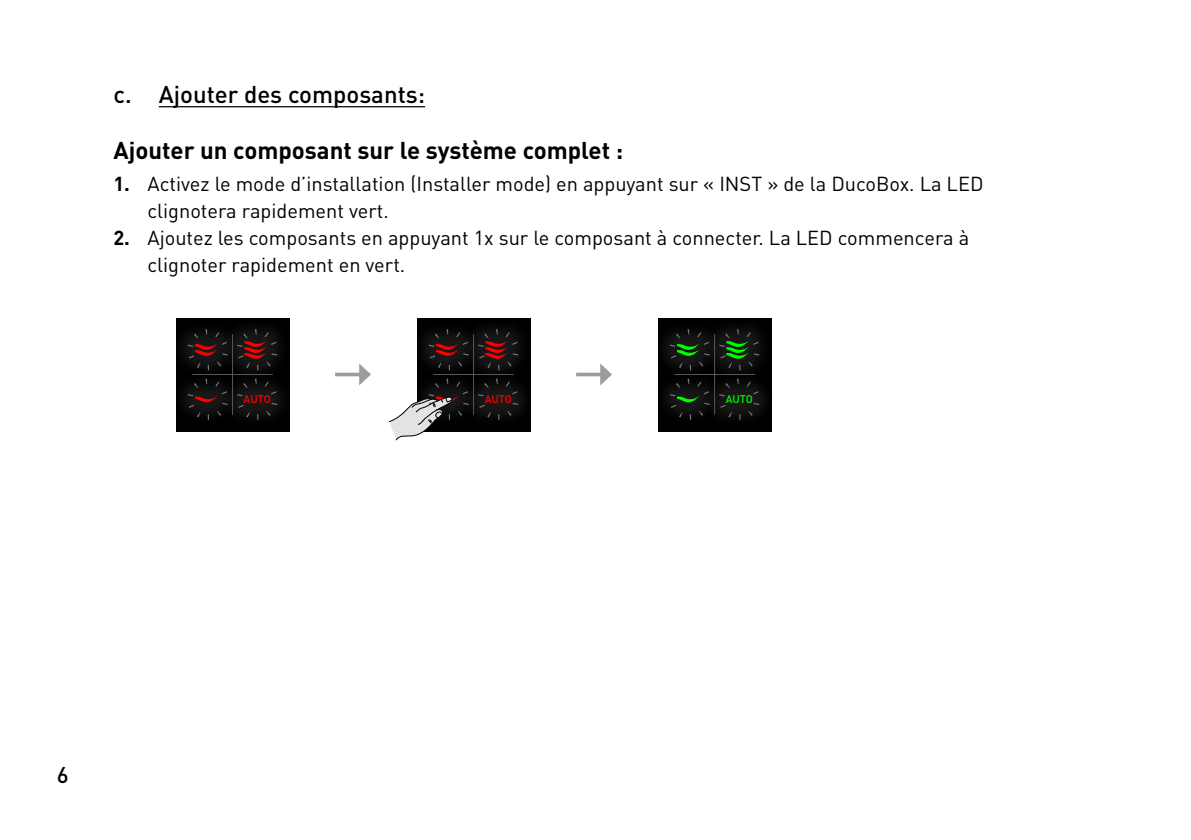
<style>
.page{position:relative;width:1191px;height:840px;background:#fff}
.page>*{position:absolute;margin:0;border:0;box-sizing:border-box;transform-origin:0 0}
.t1{font:700 24px "DINOT";color:#000}
.t2{font:500 24px "DINOT";color:#000}
.t3{font:500 22.4px "DINOT";color:#000}
.t4{font:20px/27px "DINOT";color:#000}
.t5{font:500 11px "DINOT";color:#f00}
.t6{font:500 11px "DINOT";color:#0f0}
.s1{font-weight:700}
</style>
<div class="page">
<hr style="left:159px;top:106px;width:266px;height:1px;background:#000">
<div style="left:176px;top:317px;width:113px;height:114px;background:#000"></div>
<div style="left:220px;top:371px;width:74px;height:56px;background:#fff;opacity:.1"></div>
<div style="left:171px;top:372px;width:70px;height:54px;background:#fff;opacity:.1"></div>
<svg style="left:195px;top:396px;width:22px;height:7px"></svg>
<div style="left:220px;top:317px;width:71px;height:66px;background:#fff;opacity:.1"></div>
<svg style="left:244px;top:340px;width:22px;height:19px"></svg>
<div style="left:171px;top:320px;width:70px;height:60px;background:#fff;opacity:.1"></div>
<svg style="left:195px;top:343px;width:22px;height:14px"></svg>
<hr style="left:232px;top:334px;width:1px;height:80px;background:#565655">
<hr style="left:192px;top:374px;width:81px;height:1px;background:#565655">
<div style="left:237px;top:329px;width:41px;height:41px;border:5px dashed #7a7b7a;border-radius:50%"></div>
<div style="left:237px;top:378px;width:41px;height:41px;border:5px dashed #7a7b7a;border-radius:50%"></div>
<div style="left:187px;top:329px;width:41px;height:41px;border:5px dashed #7a7b7a;border-radius:50%"></div>
<div style="left:187px;top:378px;width:41px;height:41px;border:5px dashed #7a7b7a;border-radius:50%"></div>
<svg style="left:335px;top:372px;width:24px;height:4px"></svg>
<svg style="left:359px;top:363px;width:12px;height:22px"></svg>
<div style="left:417px;top:317px;width:113px;height:114px;background:#000"></div>
<div style="left:461px;top:371px;width:74px;height:56px;background:#fff;opacity:.1"></div>
<div style="left:412px;top:372px;width:70px;height:54px;background:#fff;opacity:.1"></div>
<div style="left:461px;top:317px;width:71px;height:66px;background:#fff;opacity:.1"></div>
<svg style="left:485px;top:340px;width:22px;height:19px"></svg>
<div style="left:412px;top:320px;width:70px;height:60px;background:#fff;opacity:.1"></div>
<svg style="left:436px;top:343px;width:22px;height:14px"></svg>
<hr style="left:473px;top:334px;width:1px;height:80px;background:#565655">
<hr style="left:433px;top:374px;width:81px;height:1px;background:#565655">
<div style="left:478px;top:329px;width:41px;height:41px;border:5px dashed #7a7b7a;border-radius:50%"></div>
<div style="left:478px;top:378px;width:41px;height:41px;border:5px dashed #7a7b7a;border-radius:50%"></div>
<div style="left:428px;top:329px;width:41px;height:41px;border:5px dashed #7a7b7a;border-radius:50%"></div>
<div style="left:428px;top:378px;width:41px;height:41px;border:5px dashed #7a7b7a;border-radius:50%"></div>
<svg style="left:389px;top:394px;width:69px;height:47px"></svg>
<svg style="left:576px;top:372px;width:24px;height:4px"></svg>
<svg style="left:600px;top:363px;width:12px;height:22px"></svg>
<div style="left:658px;top:317px;width:113px;height:114px;background:#000"></div>
<div style="left:702px;top:371px;width:74px;height:56px;background:#fff;opacity:.1"></div>
<div style="left:653px;top:372px;width:69px;height:54px;background:#fff;opacity:.1"></div>
<svg style="left:677px;top:396px;width:22px;height:7px"></svg>
<div style="left:702px;top:317px;width:71px;height:66px;background:#fff;opacity:.1"></div>
<svg style="left:726px;top:340px;width:22px;height:19px"></svg>
<div style="left:653px;top:320px;width:69px;height:60px;background:#fff;opacity:.1"></div>
<svg style="left:677px;top:343px;width:22px;height:14px"></svg>
<hr style="left:714px;top:334px;width:1px;height:80px;background:#565655">
<hr style="left:674px;top:374px;width:81px;height:1px;background:#565655">
<div style="left:718px;top:329px;width:42px;height:41px;border:5px dashed #7a7b7a;border-radius:50%"></div>
<div style="left:718px;top:378px;width:42px;height:41px;border:5px dashed #7a7b7a;border-radius:50%"></div>
<div style="left:669px;top:329px;width:41px;height:41px;border:5px dashed #7a7b7a;border-radius:50%"></div>
<div style="left:669px;top:378px;width:41px;height:41px;border:5px dashed #7a7b7a;border-radius:50%"></div>
<p class="t2" style="left:113px;top:78px;width:313px">c. Ajouter des composants:</p>
<p class="t1" style="left:113px;top:133px;width:511px">Ajouter un composant sur le système complet :</p>
<p class="t4" style="left:147px;top:170px;width:837px;text-indent:-34px"><span class="s1">1.</span> Activez le mode d’installation (Installer mode) en appuyant sur « INST » de la DucoBox. La LED clignotera rapidement vert.</p>
<p class="t4" style="left:147px;top:224px;width:823px;text-indent:-34px"><span class="s1">2.</span> Ajoutez les composants en appuyant 1x sur le composant à connecter. La LED commencera à clignoter rapidement en vert.</p>
<p class="t5" style="left:244px;top:392px;width:29px">AUTO</p>
<p class="t5" style="left:484px;top:392px;width:29px">AUTO</p>
<p class="t6" style="left:725px;top:392px;width:29px">AUTO</p>
<p class="t3" style="left:57px;top:759px;width:13px">6</p>
</div>
